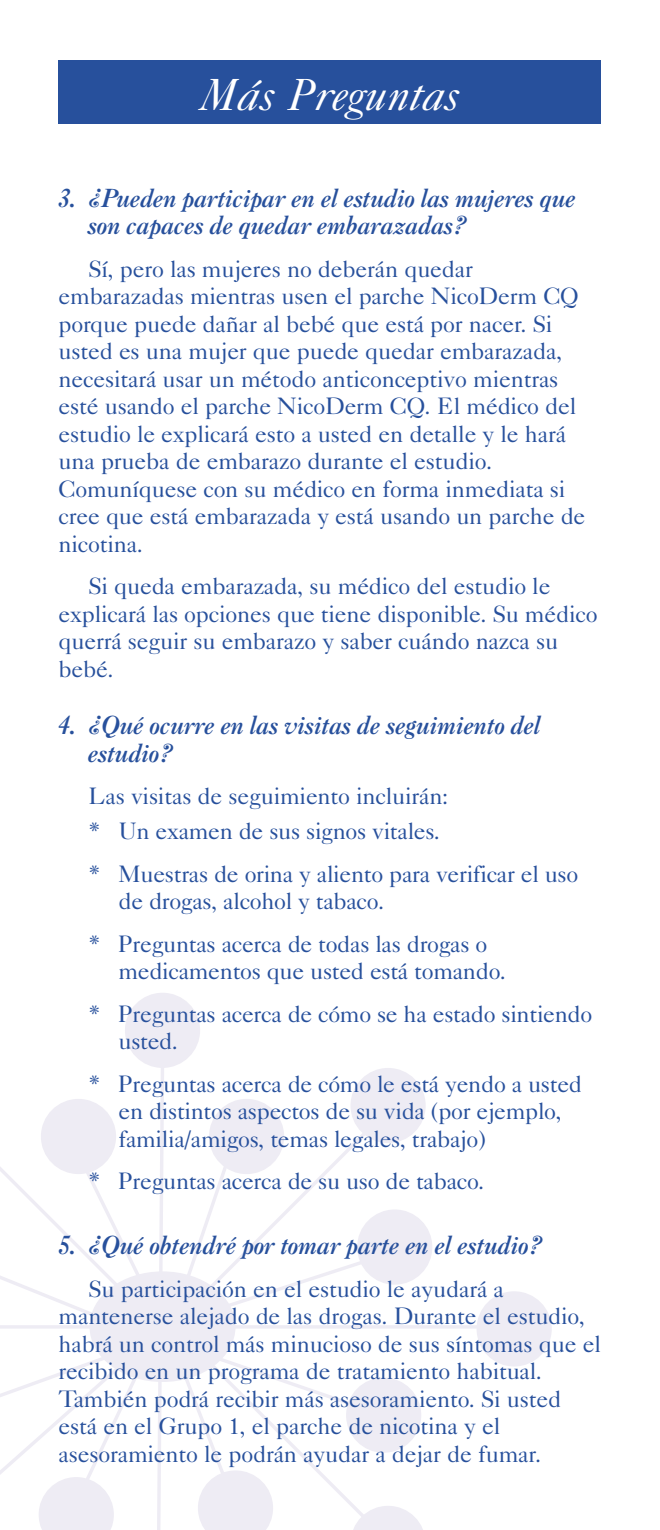
<style>
.page{position:relative;width:660px;height:1530px;background:#fff}
.page>*{position:absolute;margin:0;border:0;box-sizing:border-box;transform-origin:0 0}
.t1{font:italic 45px "Caslon Five Forty";color:#fff}
.t2{font:italic 700 25px/27.5px "Caslon BT";letter-spacing:-.03em;color:#27509c}
.t3{font:23.75px/27.5px "Caslon Five Forty";letter-spacing:-.01em;color:#27509c}
</style>
<div class="page">
<svg style="left:0;top:1068px;width:492px;height:462px"></svg>
<div style="left:41px;top:1099px;width:75px;height:75px;background:#eeecf4;border-radius:50%"></div>
<div style="left:125px;top:993px;width:75px;height:75px;background:#eeecf4;border-radius:50%"></div>
<div style="left:209px;top:1099px;width:75px;height:75px;background:#eeecf4;border-radius:50%"></div>
<div style="left:351px;top:1068px;width:75px;height:75px;background:#eeecf4;border-radius:50%"></div>
<div style="left:357px;top:1209px;width:75px;height:76px;background:#eeecf4;border-radius:50%"></div>
<div style="left:477px;top:1291px;width:75px;height:75px;background:#eeecf4;border-radius:50%"></div>
<div style="left:346px;top:1378px;width:75px;height:75px;background:#eeecf4;border-radius:50%"></div>
<svg style="left:351px;top:1506px;width:75px;height:24px"></svg>
<svg style="left:198px;top:1470px;width:75px;height:60px"></svg>
<svg style="left:39px;top:1477px;width:75px;height:53px"></svg>
<div style="left:90px;top:1271px;width:146px;height:111px;background:#eeecf4;border-radius:50%"></div>
<div style="left:58px;top:60px;width:543px;height:64px;background:#27509c"></div>
<h1 class="t1" style="left:200px;top:79px;width:261px">Más Preguntas</h1>
<p class="t2" style="left:89px;top:186px;width:490px;text-indent:-30px">3. ¿Pueden participar en el estudio las mujeres que son capaces de quedar embarazadas?</p>
<p class="t3" style="left:58px;top:257px;width:529px;text-indent:30px">Sí, pero las mujeres no deberán quedar embarazadas mientras usen el parche NicoDerm CQ porque puede dañar al bebé que está por nacer. Si usted es una mujer que puede quedar embarazada, necesitará usar un método anticonceptivo mientras esté usando el parche NicoDerm CQ. El médico del estudio le explicará esto a usted en detalle y le hará una prueba de embarazo durante el estudio.<br>Comuníquese con su médico en forma inmediata si cree que está embarazada y está usando un parche de nicotina.</p>
<p class="t3" style="left:58px;top:575px;width:541px;text-indent:30px">Si queda embarazada, su médico del estudio le explicará las opciones que tiene disponible. Su médico querrá seguir su embarazo y saber cuándo nazca su bebé.</p>
<p class="t2" style="left:88px;top:713px;width:455px;text-indent:-30px">4. ¿Qué ocurre en las visitas de seguimiento del estudio?</p>
<p class="t3" style="left:89px;top:781px;width:361px;line-height:34.8px">Las visitas de seguimiento incluirán: * Un examen de sus signos vitales.</p>
<p class="t3" style="left:119px;top:862px;width:461px;text-indent:-30px">* Muestras de orina y aliento para verificar el uso de drogas, alcohol y tabaco.</p>
<p class="t3" style="left:119px;top:932px;width:389px;text-indent:-30px">* Preguntas acerca de todas las drogas o medicamentos que usted está tomando.</p>
<p class="t3" style="left:119px;top:1002px;width:475px;text-indent:-30px">* Preguntas acerca de cómo se ha estado sintiendo usted.</p>
<p class="t3" style="left:119px;top:1072px;width:465px;text-indent:-30px">* Preguntas acerca de cómo le está yendo a usted en distintos aspectos de su vida (por ejemplo, familia/amigos, temas legales, trabajo)</p>
<p class="t3" style="left:89px;top:1170px;width:397px">* Preguntas acerca de su uso de tabaco.</p>
<p class="t2" style="left:58px;top:1233px;width:486px">5. ¿Qué obtendré por tomar parte en el estudio?</p>
<p class="t3" style="left:58px;top:1277px;width:544px;text-indent:30px">Su participación en el estudio le ayudará a mantenerse alejado de las drogas. Durante el estudio, habrá un control más minucioso de sus síntomas que el recibido en un programa de tratamiento habitual.<br>También podrá recibir más asesoramiento. Si usted está en el Grupo 1, el parche de nicotina y el asesoramiento le podrán ayudar a dejar de fumar.</p>
</div>
